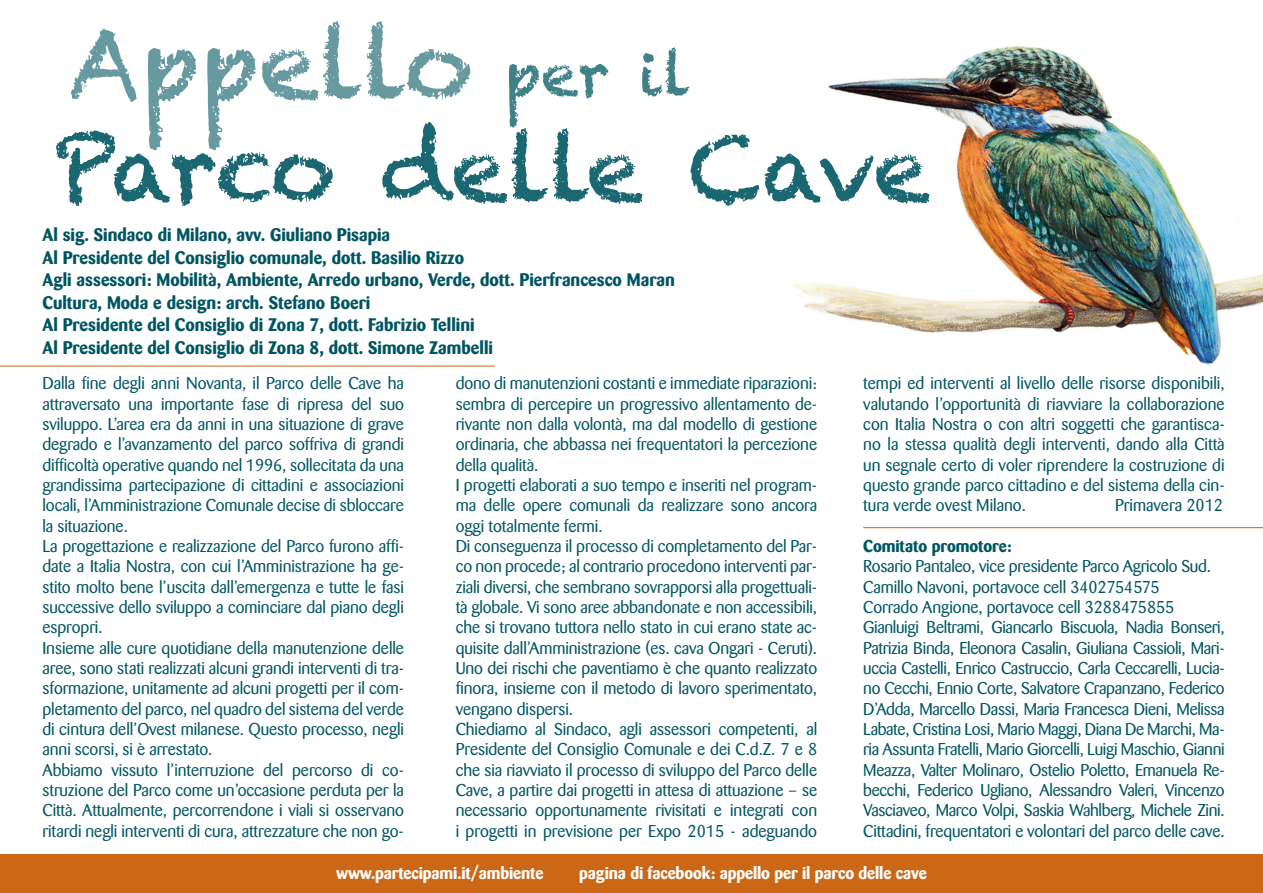
<style>
.page{position:relative;width:1263px;height:893px;background:#fff}
.page>*{position:absolute;margin:0;border:0;box-sizing:border-box;transform-origin:0 0}
.t1{font:96.15px "Chalkduster";color:#6699a0}
.t2{font:90.9px "Chalkduster";letter-spacing:-.015em;color:#1a6671}
.t3{font:700 18px/22.5px "Barmeno";color:#005561}
.t4{font:16.95px/20.4px "Barmeno";letter-spacing:-.005em;color:#005561}
.t5{font:700 16.95px "Barmeno";letter-spacing:-.01em;color:#fff}
.s1{font-size:59.7px;color:#408088}
.s2{font-weight:700}
</style>
<div class="page">
<img style="left:793px;top:46px;width:470px;height:319px">
<div style="left:0;top:855px;width:1263px;height:38px;background:#cc6715"></div>
<hr style="left:0;top:366px;width:495px;height:1px;background:#cc6715">
<hr style="left:863px;top:527px;width:400px;height:1px;background:#cc6715">
<p class="t1" style="left:69px;top:8px;width:624px">Appello <span class="s1">per il</span></p>
<p class="t2" style="left:53px;top:116px;width:879px">Parco delle Cave</p>
<p class="t3" style="left:43px;top:223px;width:634px">Al sig. Sindaco di Milano, avv. Giuliano Pisapia<br>Al Presidente del Consiglio comunale, dott. Basilio Rizzo<br>Agli assessori: Mobilità, Ambiente, Arredo urbano, Verde, dott. Pierfrancesco Maran Cultura, Moda e design: arch. Stefano Boeri<br>Al Presidente del Consiglio di Zona 7, dott. Fabrizio Tellini<br>Al Presidente del Consiglio di Zona 8, dott. Simone Zambelli</p>
<p class="t4" style="left:43px;top:373px;width:363px">Dalla fine degli anni Novanta, il Parco delle Cave ha attraversato una importante fase di ripresa del suo sviluppo. L’area era da anni in una situazione di grave degrado e l’avanzamento del parco soffriva di grandi difficoltà operative quando nel 1996, sollecitata da una grandissima partecipazione di cittadini e associazioni locali, l’Amministrazione Comunale decise di sbloccare la situazione.<br>La progettazione e realizzazione del Parco furono affi&shy;date a Italia Nostra, con cui l’Amministrazione ha ge&shy;stito molto bene l’uscita dall’emergenza e tutte le fasi successive dello sviluppo a cominciare dal piano degli espropri.<br>Insieme alle cure quotidiane della manutenzione delle aree, sono stati realizzati alcuni grandi interventi di tra&shy;sformazione, unitamente ad alcuni progetti per il com&shy;pletamento del parco, nel quadro del sistema del verde di cintura dell’Ovest milanese. Questo processo, negli anni scorsi, si è arrestato.<br>Abbiamo vissuto l’interruzione del percorso di co&shy;struzione del Parco come un’occasione perduta per la Città. Attualmente, percorrendone i viali si osservano ritardi negli interventi di cura, attrezzature che non go-</p>
<p class="t4" style="left:456px;top:373px;width:363px">dono di manutenzioni costanti e immediate riparazioni: sembra di percepire un progressivo allentamento de&shy;rivante non dalla volontà, ma dal modello di gestione ordinaria, che abbassa nei frequentatori la percezione della qualità.<br>I progetti elaborati a suo tempo e inseriti nel program&shy;ma delle opere comunali da realizzare sono ancora oggi totalmente fermi.<br>Di conseguenza il processo di completamento del Par&shy;co non procede; al contrario procedono interventi par&shy;ziali diversi, che sembrano sovrapporsi alla progettuali&shy;tà globale. Vi sono aree abbandonate e non accessibili, che si trovano tuttora nello stato in cui erano state ac&shy;quisite dall’Amministrazione (es. cava Ongari - Ceruti).<br>Uno dei rischi che paventiamo è che quanto realizzato finora, insieme con il metodo di lavoro sperimentato, vengano dispersi.<br>Chiediamo al Sindaco, agli assessori competenti, al Presidente del Consiglio Comunale e dei C.d.Z. 7 e 8 che sia riavviato il processo di sviluppo del Parco delle Cave, a partire dai progetti in attesa di attuazione – se necessario opportunamente rivisitati e integrati con i progetti in previsione per Expo 2015 - adeguando</p>
<p class="t4" style="left:863px;top:373px;width:363px;text-align:justify">tempi ed interventi al livello delle risorse disponibili, valutando l’opportunità di riavviare la collaborazione con Italia Nostra o con altri soggetti che garantisca&shy;no la stessa qualità degli interventi, dando alla Città un segnale certo di voler riprendere la costruzione di questo grande parco cittadino e del sistema della cin&shy;tura verde ovest Milano.</p>
<p class="t4" style="left:1115px;top:495px;width:110px">Primavera 2012</p>
<p class="t4" style="left:863px;top:536px;width:363px"><span class="s2">Comitato promotore:<br></span>Rosario Pantaleo, vice presidente Parco Agricolo Sud.<br>Camillo Navoni, portavoce cell 3402754575<br>Corrado Angione, portavoce cell 3288475855<br>Gianluigi Beltrami, Giancarlo Biscuola, Nadia Bonseri, Patrizia Binda, Eleonora Casalin, Giuliana Cassioli, Mari&shy;uccia Castelli, Enrico Castruccio, Carla Ceccarelli, Lucia&shy;no Cecchi, Ennio Corte, Salvatore Crapanzano, Federico D’Adda, Marcello Dassi, Maria Francesca Dieni, Melissa Labate, Cristina Losi, Mario Maggi, Diana De Marchi, Ma&shy;ria Assunta Fratelli, Mario Giorcelli, Luigi Maschio, Gianni Meazza, Valter Molinaro, Ostelio Poletto, Emanuela Re&shy;becchi, Federico Ugliano, Alessandro Valeri, Vincenzo Vasciaveo, Marco Volpi, Saskia Wahlberg, Michele Zini.<br>Cittadini, frequentatori e volontari del parco delle cave.</p>
<p class="t5" style="left:336px;top:863px;width:209px">www.partecipami.it/ambiente</p>
<p class="t5" style="left:579px;top:863px;width:349px">pagina di facebook: appello per il parco delle cave</p>
</div>
